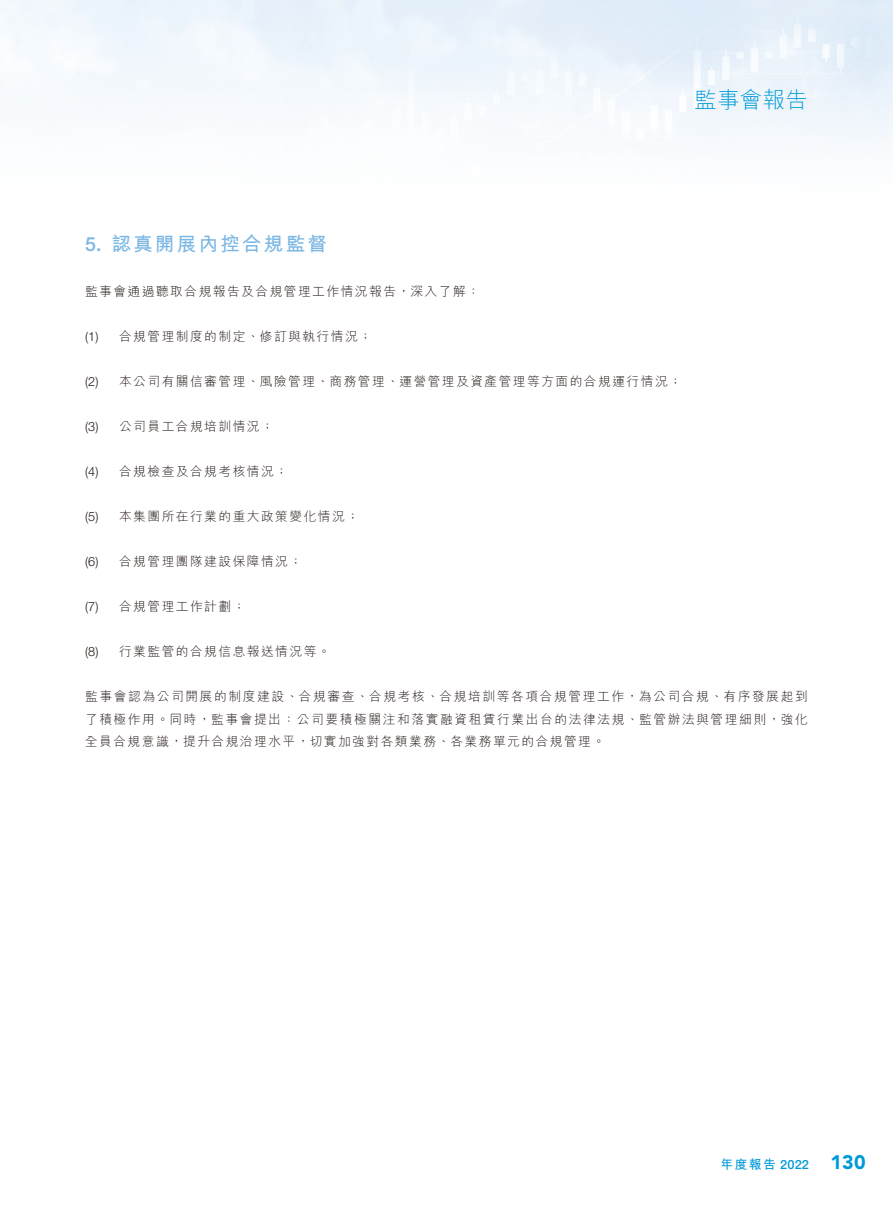
<style>
.page{position:relative;width:893px;height:1212px;background:#fff}
.page>*{position:absolute;margin:0;border:0;box-sizing:border-box;transform-origin:0 0}
.t1{font:300 22.5px "M Hei HK";letter-spacing:.015em;color:#009ad9}
.t2{font:700 19.5px "M Hei HK";letter-spacing:.115em;color:#7bb7e4}
.t3{font:900 19.5px "Avenir 95";color:#009ad9}
.t4{font:500 19.5px "Helvetica Neue 65";color:#7bb7e4}
.t5{font:300 12.75px/22.5px "M Hei HK";letter-spacing:.115em;color:#231916;text-align:justify}
.t6{font:300 12.75px "Helvetica Neue 45";color:#231916}
.t7{font:700 12.75px "M Hei HK";color:#009ad9}
.s1{font-family:"Helvetica Neue 65";font-weight:500}
</style>
<div class="page">
<h1 class="t1" style="left:694px;top:84px;width:115px">監事會報告</h1>
<h2 class="t2" style="left:112px;top:230px;width:217px">認真開展內控合規監督</h2>
<h2 class="t4" style="left:85px;top:233px;width:18px">5.</h2>
<p class="t5" style="left:85px;top:280px;width:396px">監事會通過聽取合規報告及合規管理工作情況報告，深入了解：</p>
<p class="t5" style="left:119px;top:325px;width:254px">合規管理制度的制定、修訂與執行情況;</p>
<p class="t6" style="left:85px;top:329px;width:15px">1( )</p>
<p class="t6" style="left:85px;top:374px;width:15px">2( )</p>
<p class="t5" style="left:119px;top:370px;width:564px">本公司有關信審管理、風險管理、商務管理、運營管理及資產管理等方面的合規運行情況;</p>
<p class="t6" style="left:85px;top:419px;width:15px">3( )</p>
<p class="t5" style="left:119px;top:415px;width:156px">公司員工合規培訓情況;</p>
<p class="t6" style="left:85px;top:464px;width:15px">4( )</p>
<p class="t5" style="left:119px;top:460px;width:170px">合規檢查及合規考核情況;</p>
<p class="t6" style="left:85px;top:509px;width:15px">5( )</p>
<p class="t5" style="left:119px;top:505px;width:242px">本集團所在行業的重大政策變化情況;</p>
<p class="t6" style="left:85px;top:554px;width:15px">6( )</p>
<p class="t5" style="left:119px;top:550px;width:185px">合規管理團隊建設保障情況;</p>
<p class="t6" style="left:85px;top:599px;width:15px">7( )</p>
<p class="t5" style="left:119px;top:595px;width:128px">合規管理工作計劃;</p>
<p class="t5" style="left:119px;top:640px;width:213px">行業監管的合規信息報送情況等。</p>
<p class="t6" style="left:85px;top:644px;width:15px">8( )</p>
<p class="t5" style="left:85px;top:685px;width:724px">監事會認為公司開展的制度建設、合規審查、合規考核、合規培訓等各項合規管理工作，為公司合規、有序發展起到了積極作用。同時，監事會提出：公司要積極關注和落實融資租賃行業出台的法律法規、監管辦法與管理細則，強化全員合規意識，提升合規治理水平，切實加強對各類業務、各業務單元的合規管理。</p>
<p class="t7" style="left:720px;top:1155px;width:90px">年度報告 <span class="s1">2022</span></p>
<h2 class="t3" style="left:830px;top:1150px;width:37px">130</h2>
</div>
